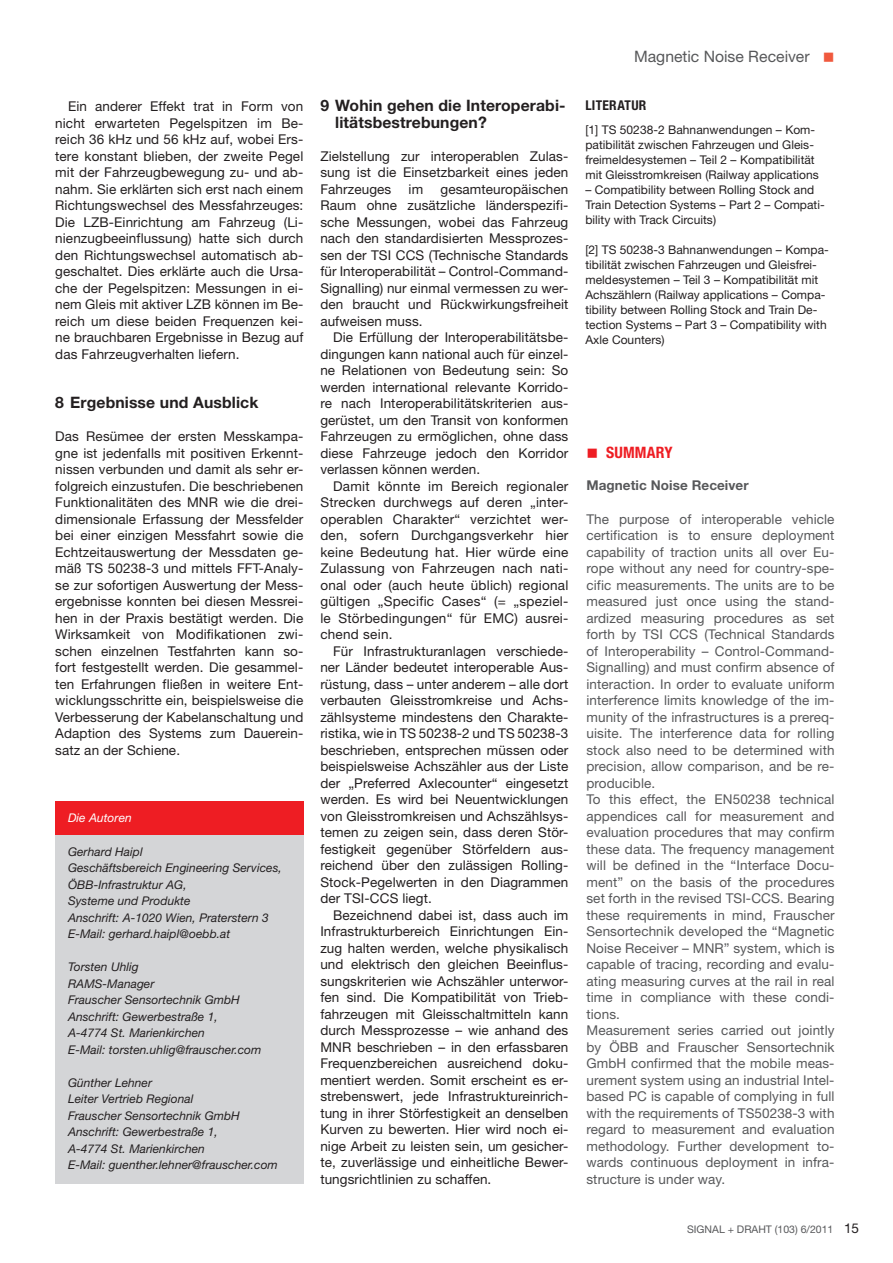
<style>
.page{position:relative;width:893px;height:1263px;background:#fff}
.page>*{position:absolute;margin:0;border:0;box-sizing:border-box;transform-origin:0 0}
.t1{font:700 15.75px/16.5px "Helvetica Neue LT Std";letter-spacing:.01em;color:#231f20}
.t2{font:15.75px "Helvetica Neue LT Std";color:#57585a}
.t3{font:700 condensed 15.75px "Helvetica Neue LT Std";letter-spacing:.01em;color:#ee1d23}
.t4{font:13.5px/16.5px "Helvetica Neue LT Std";letter-spacing:.01em;color:#231f20;text-align:justify}
.t5{font:13.5px/16.5px "Helvetica Neue LT Std";letter-spacing:.01em;color:#57585a}
.t6{font:700 13.5px "Helvetica Neue LT Std";letter-spacing:.005em;color:#57585a}
.t7{font:700 condensed 13.5px "Helvetica Neue LT Std";letter-spacing:.02em;color:#231f20}
.t8{font:12px/15px "Helvetica Neue LT Std";letter-spacing:.005em;color:#231f20}
.t9{font:italic 12px/16.5px "Helvetica Neue LT Std";letter-spacing:.005em;color:#231f20}
.t10{font:italic 12px "Helvetica Neue LT Std";letter-spacing:.005em;color:#fff}
.t11{font:10.5px "Helvetica Neue LT Std";color:#57585a}
</style>
<div class="page">
<div style="left:55px;top:834px;width:248px;height:350px;background:#d4d5d7"></div>
<div style="left:55px;top:801px;width:248px;height:33px;background:#ee1d23"></div>
<p class="t4" style="left:55px;top:99px;width:250px;text-indent:13px">Ein anderer Effekt trat in Form von nicht erwarteten Pegelspitzen im Be&shy;reich 36 kHz und 56 kHz auf, wobei Ers&shy;tere konstant blieben, der zweite Pegel mit der Fahrzeugbewegung zu- und ab&shy;nahm. Sie erklärten sich erst nach einem Richtungswechsel des Messfahrzeuges:<br>Die LZB-Einrichtung am Fahrzeug (Li&shy;nienzugbeeinflussung) hatte sich durch den Richtungswechsel automatisch ab&shy;geschaltet. Dies erklärte auch die Ursa&shy;che der Pegelspitzen: Messungen in ei&shy;nem Gleis mit aktiver LZB können im Be&shy;reich um diese beiden Frequenzen kei&shy;ne brauchbaren Ergebnisse in Bezug auf das Fahrzeugverhalten liefern.</p>
<p class="t1" style="left:55px;top:396px;width:205px">8 Ergebnisse und Ausblick</p>
<p class="t4" style="left:55px;top:429px;width:250px">Das Resümee der ersten Messkampa&shy;gne ist jedenfalls mit positiven Erkennt&shy;nissen verbunden und damit als sehr er&shy;folgreich einzustufen. Die beschriebenen Funktionalitäten des MNR wie die drei&shy;dimensionale Erfassung der Messfelder bei einer einzigen Messfahrt sowie die Echtzeitauswertung der Messdaten ge&shy;mäß TS 50238-3 und mittels FFT-Analy&shy;se zur sofortigen Auswertung der Mess&shy;ergebnisse konnten bei diesen Messrei&shy;hen in der Praxis bestätigt werden. Die Wirksamkeit von Modifikationen zwi&shy;schen einzelnen Testfahrten kann so&shy;fort festgestellt werden. Die gesammel&shy;ten Erfahrungen fließen in weitere Ent&shy;wicklungsschritte ein, beispielsweise die Verbesserung der Kabelanschaltung und Adaption des Systems zum Dauerein&shy;satz an der Schiene.</p>
<p class="t10" style="left:68px;top:814px;width:65px">Die Autoren</p>
<p class="t9" style="left:68px;top:844px;width:215px">Gerhard Haipl<br>Geschäftsbereich Engineering Services,<br>ÖBB-Infrastruktur AG,<br>Systeme und Produkte<br>Anschrift: A-1020 Wien, Praterstern 3<br>E-Mail: gerhard.haipl@oebb.at</p>
<p class="t9" style="left:68px;top:960px;width:195px">Torsten Uhlig<br>RAMS-Manager<br>Frauscher Sensortechnik GmbH<br>Anschrift: Gewerbestraße 1,<br>A-4774 St. Marienkirchen<br>E-Mail: torsten.uhlig@frauscher.com</p>
<p class="t9" style="left:68px;top:1075px;width:211px">Günther Lehner<br>Leiter Vertrieb Regional<br>Frauscher Sensortechnik GmbH<br>Anschrift: Gewerbestraße 1,<br>A-4774 St. Marienkirchen<br>E-Mail: guenther.lehner@frauscher.com</p>
<p class="t1" style="left:335px;top:99px;width:232px;text-indent:-15px">9 Wohin gehen die Interoperabi&shy;litätsbestrebungen?</p>
<p class="t4" style="left:320px;top:149px;width:250px">Zielstellung zur interoperablen Zulas&shy;sung ist die Einsetzbarkeit eines jeden Fahrzeuges</p>
<p class="t4" style="left:320px;top:182px;width:250px;text-indent:120px">gesamteuropäischen Raum ohne zusätzliche länderspezifi&shy;sche Messungen, wobei das Fahrzeug nach den standardisierten Messprozes&shy;sen der TSI CCS (Technische Standards für Interoperabilität – Control-Command-Signalling) nur einmal vermessen zu wer&shy;den braucht und Rückwirkungsfreiheit aufweisen muss.</p>
<p class="t4" style="left:320px;top:330px;width:250px;text-indent:13px">Die Erfüllung der Interoperabilitätsbe&shy;dingungen kann national auch für einzel&shy;ne Relationen von Bedeutung sein: So werden international relevante Korrido&shy;re nach Interoperabilitätskriterien aus&shy;gerüstet, um den Transit von konformen Fahrzeugen zu ermöglichen, ohne dass diese Fahrzeuge jedoch den Korridor verlassen können werden.</p>
<p class="t4" style="left:320px;top:479px;width:250px;text-indent:13px">Damit könnte im Bereich regionaler Strecken durchwegs auf deren „inter&shy;operablen Charakter“ verzichtet wer&shy;den, sofern Durchgangsverkehr hier keine Bedeutung hat. Hier würde eine Zulassung von Fahrzeugen nach nati&shy;onal oder (auch heute üblich) regional gültigen „Specific Cases“ (= „speziel&shy;le Störbedingungen“ für EMC) ausrei&shy;chend sein.</p>
<p class="t4" style="left:320px;top:644px;width:250px;text-indent:13px">Für Infrastrukturanlagen verschiede&shy;ner Länder bedeutet interoperable Aus&shy;rüstung, dass – unter anderem – alle dort verbauten Gleisstromkreise und Achs&shy;zählsysteme mindestens den Charakte&shy;ristika, wie in TS 50238-2 und TS 50238-3 beschrieben, entsprechen müssen oder beispielsweise Achszähler aus der Liste der „Preferred Axlecounter“ eingesetzt werden. Es wird bei Neuentwicklungen von Gleisstromkreisen und Achszählsys&shy;temen zu zeigen sein, dass deren Stör&shy;festigkeit gegenüber Störfeldern aus&shy;reichend über den zulässigen Rolling-Stock-Pegelwerten in den Diagrammen der TSI-CCS liegt.</p>
<p class="t4" style="left:320px;top:908px;width:250px;text-indent:13px">Bezeichnend dabei ist, dass auch im Infrastrukturbereich Einrichtungen Ein&shy;zug halten werden, welche physikalisch und elektrisch den gleichen Beeinflus&shy;sungskriterien wie Achszähler unterwor&shy;fen sind. Die Kompatibilität von Trieb&shy;fahrzeugen mit Gleisschaltmitteln kann durch Messprozesse – wie anhand des MNR beschrieben – in den erfassbaren Frequenzbereichen ausreichend doku&shy;mentiert werden. Somit erscheint es er&shy;strebenswert, jede Infrastruktureinrich&shy;tung in ihrer Störfestigkeit an denselben Kurven zu bewerten. Hier wird noch ei&shy;nige Arbeit zu leisten sein, um gesicher&shy;te, zuverlässige und einheitliche Bewer&shy;tungsrichtlinien zu schaffen.</p>
<p class="t4" style="left:409px;top:182px;width:16px">im</p>
<p class="t2" style="left:634px;top:50px;width:177px">Magnetic Noise Receiver</p>
<p class="t7" style="left:585px;top:100px;width:63px">LITERATUR</p>
<p class="t8" style="left:585px;top:123px;width:235px">[1] TS 50238-2 Bahnanwendungen – Kom&shy;patibilität zwischen Fahrzeugen und Gleis&shy;freimeldesystemen – Teil 2 – Kompatibilität mit Gleisstromkreisen (Railway applications</p>
<p class="t8" style="left:585px;top:183px;width:241px">– Compatibility between Rolling Stock and<br>Train Detection Systems – Part 2 – Compati&shy;bility with Track Circuits)</p>
<p class="t8" style="left:585px;top:243px;width:245px">[2] TS 50238-3 Bahnanwendungen – Kompa&shy;tibilität zwischen Fahrzeugen und Gleisfrei&shy;meldesystemen – Teil 3 – Kompatibilität mit Achszählern (Railway applications – Compa&shy;tibility between Rolling Stock and Train De&shy;tection Systems – Part 3 – Compatibility with Axle Counters)</p>
<p class="t3" style="left:606px;top:446px;width:68px">SUMMARY</p>
<p class="t6" style="left:586px;top:480px;width:164px">Magnetic Noise Receiver</p>
<p class="t5" style="left:586px;top:512px;width:250px">The purpose of interoperable vehicle certification is to ensure deployment capability of traction units all over Eu&shy;rope without any need for country-spe&shy;cific measurements. The units are to be measured just once using the stand&shy;ardized measuring procedures as set forth by TSI CCS (Technical Standards of Interoperability – Control-Command-Signalling) and must confirm absence of interaction. In order to evaluate uniform interference limits knowledge of the im&shy;munity of the infrastructures is a prereq&shy;uisite. The interference data for rolling stock also need to be determined with precision, allow comparison, and be re&shy;producible.<br>To this effect, the EN50238 technical appendices call for measurement and evaluation procedures that may confirm these data. The frequency management will be defined in the “Interface Docu&shy;ment” on the basis of the procedures set forth in the revised TSI-CCS. Bearing these requirements in mind, Frauscher Sensortechnik developed the “Magnetic Noise Receiver – MNR” system, which is capable of tracing, recording and evalu&shy;ating measuring curves at the rail in real time in compliance with these condi&shy;tions.<br>Measurement series carried out jointly by ÖBB and Frauscher Sensortechnik GmbH confirmed that the mobile meas&shy;urement system using an industrial Intel&shy;based PC is capable of complying in full with the requirements of TS50238-3 with regard to measurement and evaluation methodology. Further development to&shy;wards continuous deployment in infra&shy;structure is under way.</p>
<p class="t11" style="left:687px;top:1225px;width:148px">SIGNAL + DRAHT (103) 6/2011</p>
<p class="t4" style="left:844px;top:1221px;width:17px">15</p>
</div>
